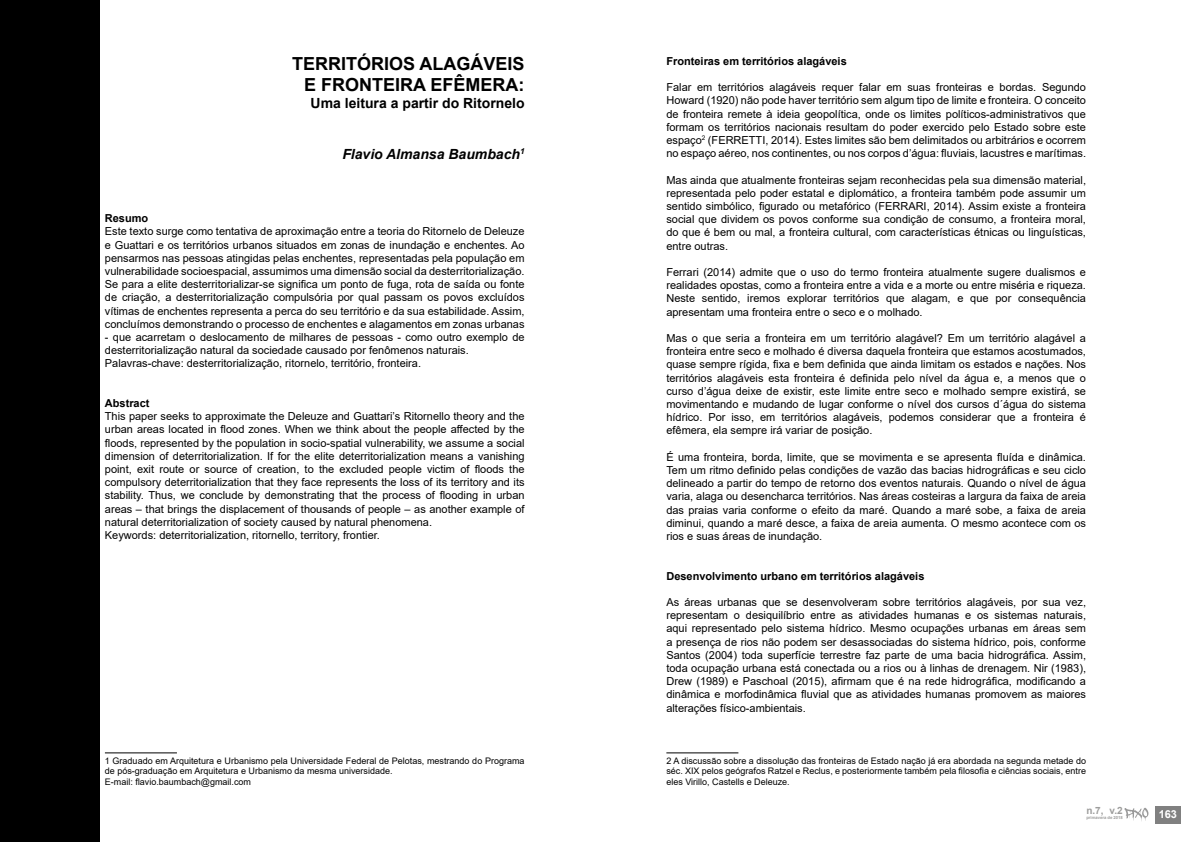
<style>
.page{position:relative;width:1191px;height:842px;background:#fff}
.page>*{position:absolute;margin:0;border:0;box-sizing:border-box;transform-origin:0 0}
.t1{font:700 18px/21.6px "Arial";color:#000;text-align:right}
.t2{font:700 14px "Arial";color:#000}
.t3{font:italic 700 14px "Arial";color:#000}
.t4{font:11px/13.2px "Arial";color:#000;text-align:justify}
.t5{font:700 11px "Arial";color:#000}
.t6{font:700 11px "Arial";color:#fff}
.t7{font:700 10px "Arial";color:#9d9d9c}
.t8{font:9px/10.8px "Arial";color:#000}
.t9{font:700 4.2px "Arial";color:#9d9d9c}
</style>
<div class="page">
<div style="left:1155px;top:806px;width:25px;height:17px;background:#808080"></div>
<svg style="left:1124px;top:808px;width:24px;height:13px"></svg>
<hr style="left:105px;top:752px;width:72px;height:1px;background:#000">
<div style="left:0;top:0;width:99px;height:842px;background:#000"></div>
<hr style="left:666px;top:752px;width:72px;height:1px;background:#000">
<h1 class="t1" style="left:292px;top:53px;width:234px">TERRITÓRIOS ALAGÁVEIS<br>E FRONTEIRA EFÊMERA:</h1>
<p class="t2" style="left:310px;top:93px;width:215px">Uma leitura a partir do Ritornelo</p>
<p class="t3" style="left:342px;top:144px;width:184px">Flavio Almansa Baumbach<sup>1</sup></p>
<p class="t5" style="left:105px;top:211px;width:45px">Resumo</p>
<p class="t4" style="left:105px;top:225px;width:421px">Este texto surge como tentativa de aproximação entre a teoria do Ritornelo de Deleuze e Guattari e os territórios urbanos situados em zonas de inundação e enchentes. Ao pensarmos nas pessoas atingidas pelas enchentes, representadas pela população em vulnerabilidade socioespacial, assumimos uma dimensão social da desterritorialização.<br>Se para a elite desterritorializar-se significa um ponto de fuga, rota de saída ou fonte de criação, a desterritorialização compulsória por qual passam os povos excluídos vítimas de enchentes representa a perca do seu território e da sua estabilidade. Assim, concluímos demonstrando o processo de enchentes e alagamentos em zonas urbanas</p>
<p class="t4" style="left:105px;top:330px;width:421px;text-align:left">- que acarretam o deslocamento de milhares de pessoas - como outro exemplo de desterritorialização natural da sociedade causado por fenômenos naturais.<br>Palavras-chave: desterritorialização, ritornelo, território, fronteira.</p>
<p class="t5" style="left:105px;top:395px;width:46px">Abstract</p>
<p class="t4" style="left:105px;top:410px;width:421px;text-align:left">This paper seeks to approximate the Deleuze and Guattari’s Ritornello theory and the urban areas located in flood zones. When we think about the people affected by the floods, represented by the population in socio-spatial vulnerability, we assume a social dimension of deterritorialization. If for the elite deterritorialization means a vanishing point, exit route or source of creation, to the excluded people victim of floods the compulsory deterritorialization that they face represents the loss of its territory and its stability. Thus, we conclude by demonstrating that the process of flooding in urban areas – that brings the displacement of thousands of people – as another example of natural deterritorialization of society caused by natural phenomena.<br>Keywords: deterritorialization, ritornello, territory, frontier.</p>
<p class="t8" style="left:105px;top:755px;width:421px">1 Graduado em Arquitetura e Urbanismo pela Universidade Federal de Pelotas, mestrando do Programa de pós-graduação em Arquitetura e Urbanismo da mesma universidade.<br>E-mail: flavio.baumbach@gmail.com</p>
<p class="t5" style="left:666px;top:53px;width:182px">Fronteiras em territórios alagáveis</p>
<p class="t4" style="left:666px;top:81px;width:421px">Falar em territórios alagáveis requer falar em suas fronteiras e bordas. Segundo Howard (1920) não pode haver território sem algum tipo de limite e fronteira. O conceito de fronteira remete à ideia geopolítica, onde os limites políticos-administrativos que formam os territórios nacionais resultam do poder exercido pelo Estado sobre este espaço<sup>2</sup> (FERRETTI, 2014). Estes limites são bem delimitados ou arbitrários e ocorrem no espaço aéreo, nos continentes, ou nos corpos d’água: fluviais, lacustres e marítimas.</p>
<p class="t4" style="left:666px;top:173px;width:421px">Mas ainda que atualmente fronteiras sejam reconhecidas pela sua dimensão material, representada pelo poder estatal e diplomático, a fronteira também pode assumir um sentido simbólico, figurado ou metafórico (FERRARI, 2014). Assim existe a fronteira social que dividem os povos conforme sua condição de consumo, a fronteira moral, do que é bem ou mal, a fronteira cultural, com características étnicas ou linguísticas, entre outras.</p>
<p class="t4" style="left:666px;top:265px;width:421px">Ferrari (2014) admite que o uso do termo fronteira atualmente sugere dualismos e realidades opostas, como a fronteira entre a vida e a morte ou entre miséria e riqueza.<br>Neste sentido, iremos explorar territórios que alagam, e que por consequência apresentam uma fronteira entre o seco e o molhado.</p>
<p class="t4" style="left:666px;top:331px;width:421px">Mas o que seria a fronteira em um território alagável? Em um território alagável a fronteira entre seco e molhado é diversa daquela fronteira que estamos acostumados, quase sempre rígida, fixa e bem definida que ainda limitam os estados e nações. Nos territórios alagáveis esta fronteira é definida pelo nível da água e, a menos que o curso d’água deixe de existir, este limite entre seco e molhado sempre existirá, se movimentando e mudando de lugar conforme o nível dos cursos d´água do sistema hídrico. Por isso, em territórios alagáveis, podemos considerar que a fronteira é efêmera, ela sempre irá variar de posição.</p>
<p class="t4" style="left:666px;top:450px;width:421px">É uma fronteira, borda, limite, que se movimenta e se apresenta fluída e dinâmica.<br>Tem um ritmo definido pelas condições de vazão das bacias hidrográficas e seu ciclo delineado a partir do tempo de retorno dos eventos naturais. Quando o nível de água varia, alaga ou desencharca territórios. Nas áreas costeiras a largura da faixa de areia das praias varia conforme o efeito da maré. Quando a maré sobe, a faixa de areia diminui, quando a maré desce, a faixa de areia aumenta. O mesmo acontece com os rios e suas áreas de inundação.</p>
<p class="t5" style="left:666px;top:568px;width:259px">Desenvolvimento urbano em territórios alagáveis</p>
<p class="t4" style="left:666px;top:595px;width:421px">As áreas urbanas que se desenvolveram sobre territórios alagáveis, por sua vez, representam o desiquilíbrio entre as atividades humanas e os sistemas naturais, aqui representado pelo sistema hídrico. Mesmo ocupações urbanas em áreas sem a presença de rios não podem ser desassociadas do sistema hídrico, pois, conforme Santos (2004) toda superfície terrestre faz parte de uma bacia hidrográfica. Assim, toda ocupação urbana está conectada ou a rios ou à linhas de drenagem. Nir (1983), Drew (1989) e Paschoal (2015), afirmam que é na rede hidrográfica, modificando a dinâmica e morfodinâmica fluvial que as atividades humanas promovem as maiores alterações físico-ambientais.</p>
<p class="t8" style="left:666px;top:755px;width:421px;text-align:justify">2 A discussão sobre a dissolução das fronteiras de Estado nação já era abordada na segunda metade do séc. XIX pelos geógrafos Ratzel e Reclus, e posteriormente também pela filosofia e ciências sociais, entre eles Virillo, Castells e Deleuze.</p>
<p class="t7" style="left:1086px;top:804px;width:38px">n.7, v.2</p>
<p class="t9" style="left:1086px;top:815px;width:38px">primavera de 2018</p>
<p class="t6" style="left:1158px;top:806px;width:20px">163</p>
</div>
